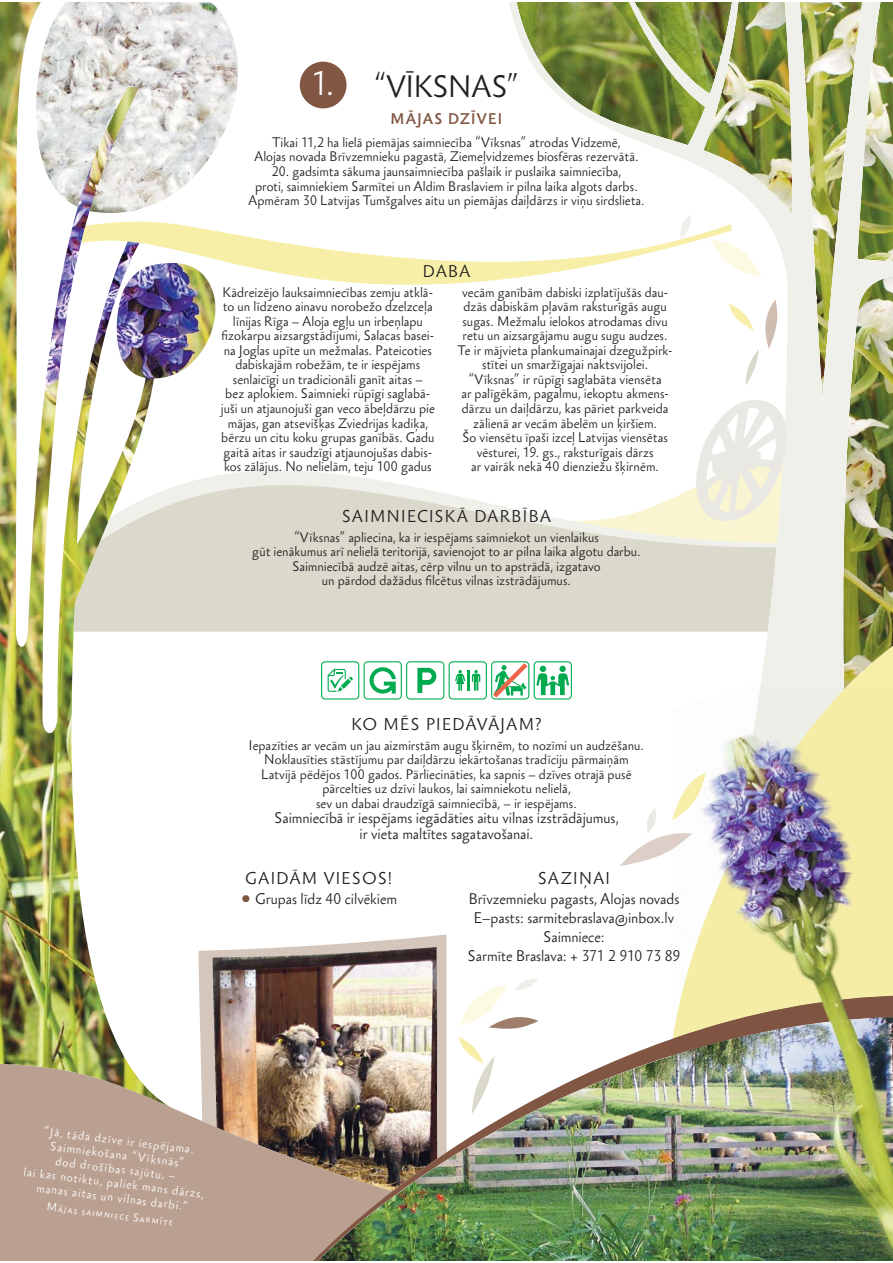
<style>
.page{position:relative;width:893px;height:1263px;background:#fff}
.page>*{position:absolute;margin:0;border:0;box-sizing:border-box;transform-origin:0 0}
.t1{font:31.5px "Sebastian Light Pro";color:#fff}
.t2{font:28.5px "Sebastian Light Pro";letter-spacing:-.005em;color:#231f20}
.t3{font:15.75px "Sebastian Light Pro";letter-spacing:.08em;color:#231f20}
.t4{font:14.25px/18.8px "Sebastian Light Pro";color:#231f20;text-align:center}
.t5{font:700 14.25px "Sebastian Light SC";letter-spacing:.095em;color:#815743}
.t6{font:12.75px/14.5px "Sebastian Light Pro";letter-spacing:.005em;color:#231f20;text-align:center}
.t7{font:11.25px/14.2px "Sebastian Light Pro";color:#fff;text-align:center}
.t8{font:10.5px "Sebastian Light SC";color:#fff}
.s1{font-family:"Sebastian Light SC";font-size:19.5px;color:#815743}
</style>
<div class="page">
<svg style="left:292px;top:934px;width:155px;height:61px"></svg>
<div style="left:217px;top:552px;width:288px;height:79px;background:#dad9cc"></div>
<img style="left:217px;top:947px;width:221px;height:116px">
<svg style="left:217px;top:231px;width:288px;height:54px"></svg>
<svg style="left:217px;top:470px;width:288px;height:82px;background:#e2e2d8"></svg>
<svg style="left:0;top:1063px;width:293px;height:198px;background:#b59a89"></svg>
<img style="left:217px;top:8px;width:21px;height:137px">
<img style="left:505px;top:2px;width:388px;height:698px">
<svg style="left:293px;top:995px;width:154px;height:266px;background:#b5a08a"></svg>
<img style="left:298px;top:1017px;width:374px;height:244px">
<img style="left:316px;top:1055px;width:356px;height:206px">
<img style="left:673px;top:687px;width:220px;height:308px">
<img style="left:722px;top:687px;width:122px;height:191px">
<img style="left:676px;top:995px;width:217px;height:22px">
<img style="left:672px;top:1017px;width:221px;height:244px">
<img style="left:0;top:2px;width:217px;height:1105px">
<svg style="left:564px;top:398px;width:226px;height:147px"></svg>
<svg style="left:459px;top:1037px;width:36px;height:77px"></svg>
<svg style="left:729px;top:299px;width:50px;height:87px"></svg>
<svg style="left:620px;top:772px;width:86px;height:94px"></svg>
<svg style="left:680px;top:214px;width:11px;height:25px"></svg>
<svg style="left:459px;top:979px;width:79px;height:52px"></svg>
<svg style="left:710px;top:239px;width:52px;height:39px"></svg>
<div style="left:300px;top:62px;width:47px;height:46px;background:#815743;border-radius:50%"></div>
<svg style="left:406px;top:661px;width:38px;height:38px"></svg>
<div style="left:407px;top:662px;width:36px;height:36px;background:#fff;border-radius:3px"></div>
<svg style="left:417px;top:668px;width:19px;height:25px"></svg>
<svg style="left:491px;top:661px;width:38px;height:38px"></svg>
<div style="left:492px;top:662px;width:36px;height:36px;background:#fff;border-radius:3px"></div>
<svg style="left:493px;top:664px;width:34px;height:33px"></svg>
<svg style="left:364px;top:661px;width:38px;height:38px"></svg>
<div style="left:365px;top:662px;width:36px;height:36px;background:#fff;border-radius:3px"></div>
<svg style="left:370px;top:667px;width:26px;height:26px"></svg>
<svg style="left:321px;top:661px;width:38px;height:38px"></svg>
<div style="left:322px;top:662px;width:36px;height:36px;background:#fff;border-radius:3px"></div>
<svg style="left:328px;top:669px;width:25px;height:23px"></svg>
<svg style="left:449px;top:661px;width:38px;height:38px"></svg>
<div style="left:450px;top:662px;width:36px;height:36px;background:#fff;border-radius:3px"></div>
<hr style="left:467px;top:670px;width:2px;height:21px;background:#00aa4f">
<svg style="left:472px;top:670px;width:8px;height:21px"></svg>
<svg style="left:455px;top:670px;width:10px;height:21px"></svg>
<svg style="left:534px;top:661px;width:38px;height:38px"></svg>
<div style="left:535px;top:662px;width:36px;height:36px;background:#fff;border-radius:3px"></div>
<svg style="left:536px;top:666px;width:33px;height:29px"></svg>
<div style="left:559px;top:666px;width:7px;height:6px;background:#00aa4f;border-radius:50%"></div>
<p class="t1" style="left:311px;top:70px;width:25px">1.</p>
<p class="t2" style="left:374px;top:73px;width:147px">“VĪKSNAS”</p>
<p class="t5" style="left:391px;top:111px;width:113px">MĀJAS DZĪVEI</p>
<p class="t6" style="left:254px;top:136px;width:386px">Tikai 11,2 ha lielā piemājas saimniecība “Vīksnas” atrodas Vidzemē,<br>Alojas novada Brīvzemnieku pagastā, Ziemeļvidzemes biosfēras rezervātā.</p>
<p class="t6" style="left:248px;top:165px;width:398px">20. gadsimta sākuma jaunsaimniecība pašlaik ir puslaika saimniecība,<br>proti, saimniekiem Sarmītei un Aldim Braslaviem ir pilna laika algots darbs.<br>Apmēram 30 Latvijas Tumšgalves aitu un piemājas daiļdārzs ir viņu sirdslieta.</p>
<p class="t3" style="left:423px;top:264px;width:49px">DABA</p>
<p class="t6" style="left:221px;top:286px;width:215px">Kādreizējo lauksaimniecības zemju atklā&shy;to un līdzeno ainavu norobežo dzelzceļa līnijas Rīga – Aloja egļu un irbeņlapu fizokarpu aizsargstādījumi, Salacas basei&shy;na Joglas upīte un mežmalas. Pateicoties dabiskajām robežām, te ir iespējams senlaicīgi un tradicionāli ganīt aitas –<br>bez aplokiem. Saimnieki rūpīgi saglabā&shy;juši un atjaunojuši gan veco ābeļdārzu pie mājas, gan atsevišķas Zviedrijas kadiķa, bērzu un citu koku grupas ganībās. Gadu gaitā aitas ir saudzīgi atjaunojušas dabis&shy;kos zālājus. No nelielām, teju 100 gadus</p>
<p class="t6" style="left:458px;top:286px;width:216px">vecām ganībām dabiski izplatījušās dau&shy;dzās dabiskām pļavām raksturīgās augu sugas. Mežmalu ielokos atrodamas divu retu un aizsargājamu augu sugu audzes.<br>Te ir mājvieta plankumainajai dzegužpirk&shy;stītei un smaržīgajai naktsvijolei. “Vīksnas” ir rūpīgi saglabāta viensēta<br>ar palīgēkām, pagalmu, iekoptu akmens&shy;dārzu un daiļdārzu, kas pāriet parkveida zālienā ar vecām ābelēm un ķiršiem.<br>Šo viensētu īpaši izceļ Latvijas viensētas vēsturei, 19. gs., raksturīgais dārzs<br>ar vairāk nekā 40 dienziežu šķirnēm.</p>
<p class="t3" style="left:342px;top:509px;width:210px">SAIMNIECISKĀ DARBĪBA</p>
<p class="t6" style="left:252px;top:531px;width:390px">“Vīksnas” apliecina, ka ir iespējams saimniekot un vienlaikus<br>gūt ienākumus arī nelielā teritorijā, savienojot to ar pilna laika algotu darbu.<br>Saimniecībā audzē aitas, cērp vilnu un to apstrādā, izgatavo<br>un pārdod dažādus filcētus vilnas izstrādājumus.</p>
<p class="t3" style="left:351px;top:717px;width:191px">KO MĒS PIEDĀVĀJAM?</p>
<p class="t6" style="left:249px;top:738px;width:397px">Iepazīties ar vecām un jau aizmirstām augu šķirnēm, to nozīmi un audzēšanu.<br>Noklausīties stāstījumu par daiļdārzu iekārtošanas tradīciju pārmaiņām Latvijā pēdējos 100 gados. Pārliecināties, ka sapnis – dzīves otrajā pusē pārcelties uz dzīvi laukos, lai saimniekotu nelielā,<br>sev un dabai draudzīgā saimniecībā, – ir iespējams.</p>
<p class="t4" style="left:274px;top:811px;width:346px;line-height:15.8px">Saimniecībā ir iespējams iegādāties aitu vilnas izstrādājumus, ir vieta maltītes sagatavošanai.</p>
<p class="t3" style="left:245px;top:871px;width:149px">GAIDĀM VIESOS!</p>
<p class="t4" style="left:241px;top:891px;width:158px"><span class="s1">•</span> Grupas līdz 40 cilvēkiem</p>
<p class="t3" style="left:538px;top:871px;width:74px">SAZIŅAI</p>
<p class="t4" style="left:468px;top:891px;width:214px">Brīvzemnieku pagasts, Alojas novads<br>E–pasts: sarmitebraslava@inbox.lv<br>Saimniece:<br>Sarmīte Braslava: + 371 2 910 73 89</p>
<p class="t7" style="left:30px;top:1123px;width:183px;rotate:7deg">“Jā, tāda dzīve ir iespējama.<br>Saimniekošana “Vīksnās”<br>dod drošības sajūtu, –<br>lai kas notiktu, paliek mans dārzs, manas aitas un vilnas darbi.”</p>
<p class="t8" style="left:48px;top:1200px;width:128px;rotate:7deg">Mājas saimniece Sarmīte</p>
</div>
